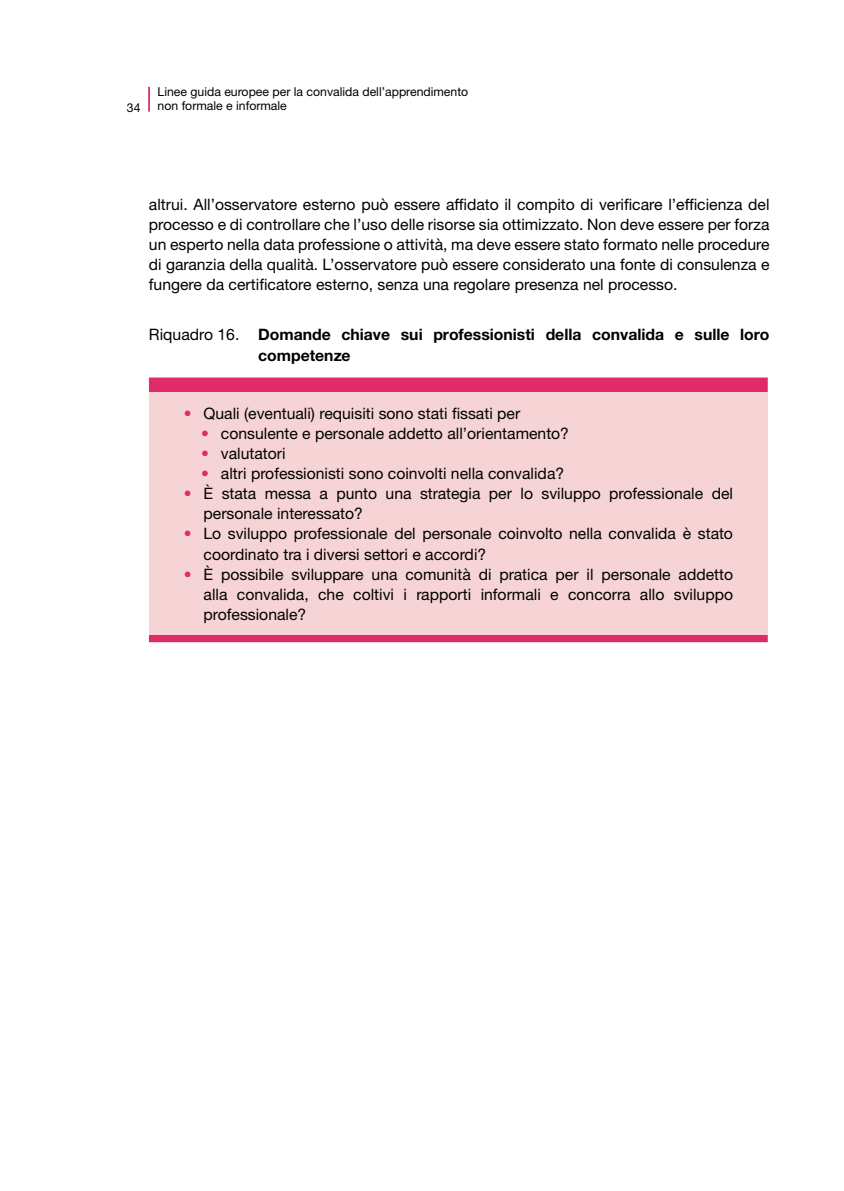
<style>
.page{position:relative;width:844px;height:1191px;background:#fff}
.page>*{position:absolute;margin:0;border:0;box-sizing:border-box;transform-origin:0 0}
.t1{font:15.75px/20.1px "Helvetica Neue LTW1 G";color:#000;text-align:justify}
.t2{font:700 15.75px/20.1px "Helvetica Neue LTW1 G";color:#000}
.t3{font:12.25px/14.7px "Helvetica Neue LTW1 G";color:#000}
.s1{font-weight:400}
.s2{color:#df2b67}
</style>
<div class="page">
<hr style="left:148px;top:87px;width:2px;height:25px;background:#df2b67">
<div style="left:149px;top:377px;width:618px;height:265px;background:#df2b67"></div>
<div style="left:149px;top:392px;width:618px;height:243px;background:#f6d4d5"></div>
<p class="t3" style="left:127px;top:100px;width:15px">34</p>
<p class="t3" style="left:157px;top:84px;width:312px">Linee guida europee per la convalida dell’apprendimento non formale e informale</p>
<p class="t1" style="left:149px;top:194px;width:622px">altrui. All’osservatore esterno può essere affidato il compito di verificare l’efficienza del processo e di controllare che l’uso delle risorse sia ottimizzato. Non deve essere per forza un esperto nella data professione o attività, ma deve essere stato formato nelle procedure di garanzia della qualità. L’osservatore può essere considerato una fonte di consulenza e fungere da certificatore esterno, senza una regolare presenza nel processo.</p>
<p class="t2" style="left:258px;top:325px;width:512px;text-indent:-109px"><span class="s1">Riquadro 16.</span> Domande chiave sui professionisti della convalida e sulle loro competenze</p>
<p class="t1" style="left:184px;top:403px;width:338px"><span class="s2">•</span> Quali (eventuali) requisiti sono stati fissati per</p>
<p class="t1" style="left:201px;top:423px;width:369px"><span class="s2">•</span> consulente e personale addetto all’orientamento?</p>
<p class="t1" style="left:201px;top:443px;width:86px"><span class="s2">•</span> valutatori</p>
<p class="t1" style="left:201px;top:463px;width:364px"><span class="s2">•</span> altri professionisti sono coinvolti nella convalida?</p>
<p class="t1" style="left:203px;top:483px;width:531px;text-indent:-20px"><span class="s2">•</span> È stata messa a punto una strategia per lo sviluppo professionale del personale interessato?</p>
<p class="t1" style="left:203px;top:523px;width:531px;text-indent:-20px"><span class="s2">•</span> Lo sviluppo professionale del personale coinvolto nella convalida è stato coordinato tra i diversi settori e accordi?</p>
<p class="t1" style="left:203px;top:564px;width:531px;text-indent:-20px"><span class="s2">•</span> È possibile sviluppare una comunità di pratica per il personale addetto alla convalida, che coltivi i rapporti informali e concorra allo sviluppo professionale?</p>
</div>
